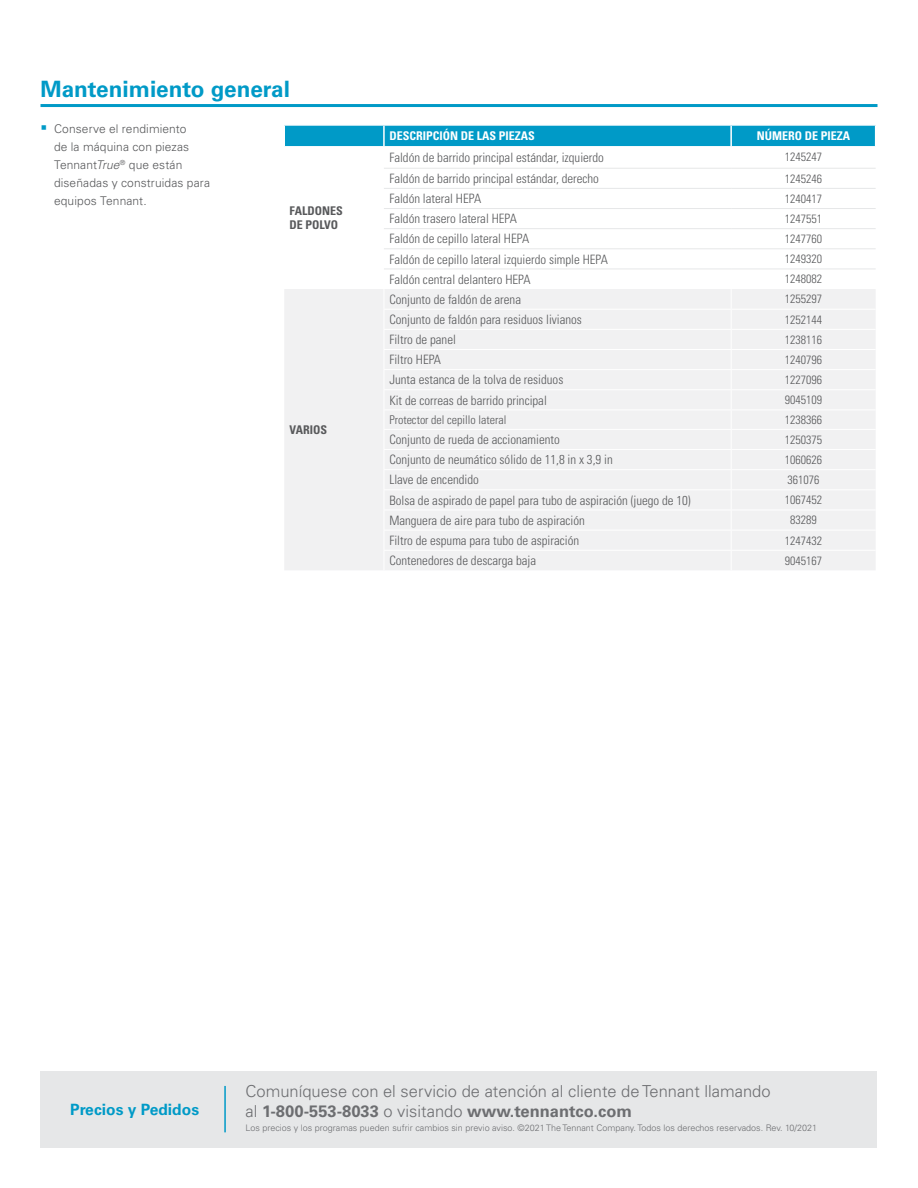
<style>
.page{position:relative;width:918px;height:1188px;background:#fff}
.page>*{position:absolute;margin:0;border:0;box-sizing:border-box;transform-origin:0 0}
.t1{font:700 22.5px "Univers LT Std";color:#009ac7}
.t2{font:300 16.5px/19.8px "Univers LT Std";color:#6d6e71}
.t3{font:700 15.6px "Univers LT Std";color:#009ac7}
.t4{font:300 condensed 12.9px "Univers LT Std";color:#58595b}
.t5{font:300 condensed 12px "Univers LT Std";color:#58595b}
.t6{font:300 12px/18px "Univers LT Std";letter-spacing:.01em;color:#58595b}
.t7{font:700 condensed 12px "Univers LT Std";color:#fff}
.t8{font:700 condensed 12px/14.4px "Univers LT Std";color:#58595b}
.t9{font:300 9px "Univers LT Std";color:#6d6e71}
.s1{font-style:italic}
.s2{font-weight:700}
</style>
<div class="page">
<hr style="left:40px;top:104px;width:838px;height:3px;background:#009ac7">
<div style="left:284px;top:289px;width:591px;height:281px;background:#f1f1f2"></div>
<div style="left:284px;top:125px;width:592px;height:21px;background:#009ac7"></div>
<hr style="left:383px;top:126px;width:2px;height:20px;background:#fff">
<hr style="left:384px;top:168px;width:347px;height:1px;background:#e6e7e8">
<hr style="left:731px;top:168px;width:145px;height:1px;background:#e6e7e8">
<hr style="left:384px;top:188px;width:347px;height:1px;background:#e6e7e8">
<hr style="left:731px;top:188px;width:145px;height:1px;background:#e6e7e8">
<hr style="left:384px;top:208px;width:347px;height:1px;background:#e6e7e8">
<hr style="left:731px;top:208px;width:145px;height:1px;background:#e6e7e8">
<hr style="left:384px;top:228px;width:347px;height:1px;background:#e6e7e8">
<hr style="left:731px;top:228px;width:145px;height:1px;background:#e6e7e8">
<hr style="left:384px;top:248px;width:347px;height:1px;background:#e6e7e8">
<hr style="left:731px;top:248px;width:145px;height:1px;background:#e6e7e8">
<hr style="left:384px;top:269px;width:347px;height:1px;background:#e6e7e8">
<hr style="left:731px;top:269px;width:145px;height:1px;background:#e6e7e8">
<hr style="left:384px;top:309px;width:347px;height:1px;background:#fff">
<hr style="left:731px;top:309px;width:145px;height:1px;background:#fff">
<hr style="left:384px;top:329px;width:347px;height:1px;background:#fff">
<hr style="left:731px;top:329px;width:145px;height:1px;background:#fff">
<hr style="left:384px;top:349px;width:347px;height:1px;background:#fff">
<hr style="left:731px;top:349px;width:145px;height:1px;background:#fff">
<hr style="left:384px;top:369px;width:347px;height:1px;background:#fff">
<hr style="left:731px;top:369px;width:145px;height:1px;background:#fff">
<hr style="left:384px;top:389px;width:347px;height:1px;background:#fff">
<hr style="left:731px;top:389px;width:145px;height:1px;background:#fff">
<hr style="left:384px;top:530px;width:347px;height:1px;background:#fff">
<hr style="left:731px;top:530px;width:145px;height:1px;background:#fff">
<hr style="left:384px;top:550px;width:347px;height:1px;background:#fff">
<hr style="left:731px;top:550px;width:145px;height:1px;background:#fff">
<hr style="left:384px;top:410px;width:347px;height:1px;background:#fff">
<hr style="left:731px;top:410px;width:145px;height:1px;background:#fff">
<hr style="left:384px;top:429px;width:347px;height:1px;background:#fff">
<hr style="left:731px;top:429px;width:145px;height:1px;background:#fff">
<hr style="left:384px;top:510px;width:347px;height:1px;background:#fff">
<hr style="left:731px;top:510px;width:145px;height:1px;background:#fff">
<hr style="left:384px;top:449px;width:347px;height:1px;background:#fff">
<hr style="left:731px;top:449px;width:145px;height:1px;background:#fff">
<hr style="left:384px;top:469px;width:347px;height:1px;background:#fff">
<hr style="left:731px;top:469px;width:145px;height:1px;background:#fff">
<hr style="left:384px;top:489px;width:347px;height:1px;background:#fff">
<svg style="left:384px;top:289px;width:1px;height:281px"></svg>
<hr style="left:731px;top:489px;width:145px;height:1px;background:#fff">
<svg style="left:731px;top:289px;width:1px;height:281px"></svg>
<div style="left:40px;top:1071px;width:838px;height:77px;background:#e6e7e8"></div>
<hr style="left:224px;top:1086px;width:2px;height:46px;background:#009ac7">
<h1 class="t1" style="left:40px;top:76px;width:251px">Mantenimiento general</h1>
<p class="t6" style="left:54px;top:120px;width:158px">Conserve el rendimiento<br>de la máquina con piezas<br>Tennant<span class="s1">True</span><sup>®</sup> que están diseñadas y construidas para equipos Tennant.</p>
<p class="t8" style="left:290px;top:203px;width:55px">FALDONES<br>DE POLVO</p>
<p class="t8" style="left:290px;top:423px;width:39px">VARIOS</p>
<p class="t7" style="left:389px;top:128px;width:147px">DESCRIPCIÓN DE LAS PIEZAS</p>
<p class="t7" style="left:757px;top:128px;width:95px">NÚMERO DE PIEZA</p>
<p class="t4" style="left:389px;top:150px;width:216px">Faldón de barrido principal estándar, izquierdo</p>
<p class="t5" style="left:785px;top:150px;width:39px">1245247</p>
<p class="t4" style="left:389px;top:171px;width:211px">Faldón de barrido principal estándar, derecho</p>
<p class="t5" style="left:785px;top:171px;width:39px">1245246</p>
<p class="t4" style="left:389px;top:191px;width:93px">Faldón lateral HEPA</p>
<p class="t5" style="left:785px;top:191px;width:39px">1240417</p>
<p class="t4" style="left:389px;top:211px;width:129px">Faldón trasero lateral HEPA</p>
<p class="t5" style="left:785px;top:211px;width:39px">1247551</p>
<p class="t4" style="left:389px;top:231px;width:141px">Faldón de cepillo lateral HEPA</p>
<p class="t5" style="left:785px;top:232px;width:39px">1247760</p>
<p class="t4" style="left:389px;top:251px;width:220px">Faldón de cepillo lateral izquierdo simple HEPA</p>
<p class="t5" style="left:785px;top:252px;width:39px">1249320</p>
<p class="t4" style="left:389px;top:271px;width:143px">Faldón central delantero HEPA</p>
<p class="t5" style="left:785px;top:272px;width:39px">1248082</p>
<p class="t4" style="left:389px;top:292px;width:133px">Conjunto de faldón de arena</p>
<p class="t5" style="left:785px;top:292px;width:39px">1255297</p>
<p class="t4" style="left:389px;top:312px;width:194px">Conjunto de faldón para residuos livianos</p>
<p class="t5" style="left:785px;top:312px;width:39px">1252144</p>
<p class="t4" style="left:389px;top:332px;width:68px">Filtro de panel</p>
<p class="t5" style="left:785px;top:332px;width:39px">1238116</p>
<p class="t4" style="left:389px;top:352px;width:53px">Filtro HEPA</p>
<p class="t5" style="left:785px;top:352px;width:39px">1240796</p>
<p class="t4" style="left:389px;top:372px;width:176px">Junta estanca de la tolva de residuos</p>
<p class="t5" style="left:785px;top:373px;width:39px">1227096</p>
<p class="t4" style="left:389px;top:392px;width:159px">Kit de correas de barrido principal</p>
<p class="t5" style="left:785px;top:393px;width:39px">9045109</p>
<p class="t5" style="left:389px;top:413px;width:119px">Protector del cepillo lateral</p>
<p class="t5" style="left:785px;top:413px;width:39px">1238366</p>
<p class="t4" style="left:389px;top:432px;width:172px">Conjunto de rueda de accionamiento</p>
<p class="t5" style="left:785px;top:432px;width:39px">1250375</p>
<p class="t4" style="left:389px;top:452px;width:225px">Conjunto de neumático sólido de 11,8 in x 3,9 in</p>
<p class="t5" style="left:785px;top:453px;width:39px">1060626</p>
<p class="t4" style="left:389px;top:472px;width:91px">Llave de encendido</p>
<p class="t5" style="left:787px;top:473px;width:33px">361076</p>
<p class="t4" style="left:389px;top:492px;width:303px">Bolsa de aspirado de papel para tubo de aspiración (juego de 10)</p>
<p class="t5" style="left:785px;top:493px;width:39px">1067452</p>
<p class="t4" style="left:389px;top:512px;width:197px">Manguera de aire para tubo de aspiración</p>
<p class="t5" style="left:790px;top:513px;width:28px">83289</p>
<p class="t4" style="left:389px;top:533px;width:191px">Filtro de espuma para tubo de aspiración</p>
<p class="t5" style="left:785px;top:533px;width:39px">1247432</p>
<p class="t4" style="left:389px;top:553px;width:148px">Contenedores de descarga baja</p>
<p class="t5" style="left:785px;top:553px;width:39px">9045167</p>
<p class="t3" style="left:70px;top:1100px;width:130px">Precios y Pedidos</p>
<p class="t2" style="left:246px;top:1082px;width:526px">Comuníquese con el servicio de atención al cliente de Tennant llamando al <span class="s2">1-800-553-8033</span> o visitando <span class="s2">www.tennantco.com</span></p>
<p class="t9" style="left:246px;top:1123px;width:573px">Los precios y los programas pueden sufrir cambios sin previo aviso. ©2021 The Tennant Company. Todos los derechos reservados. Rev. 10/2021</p>
</div>
